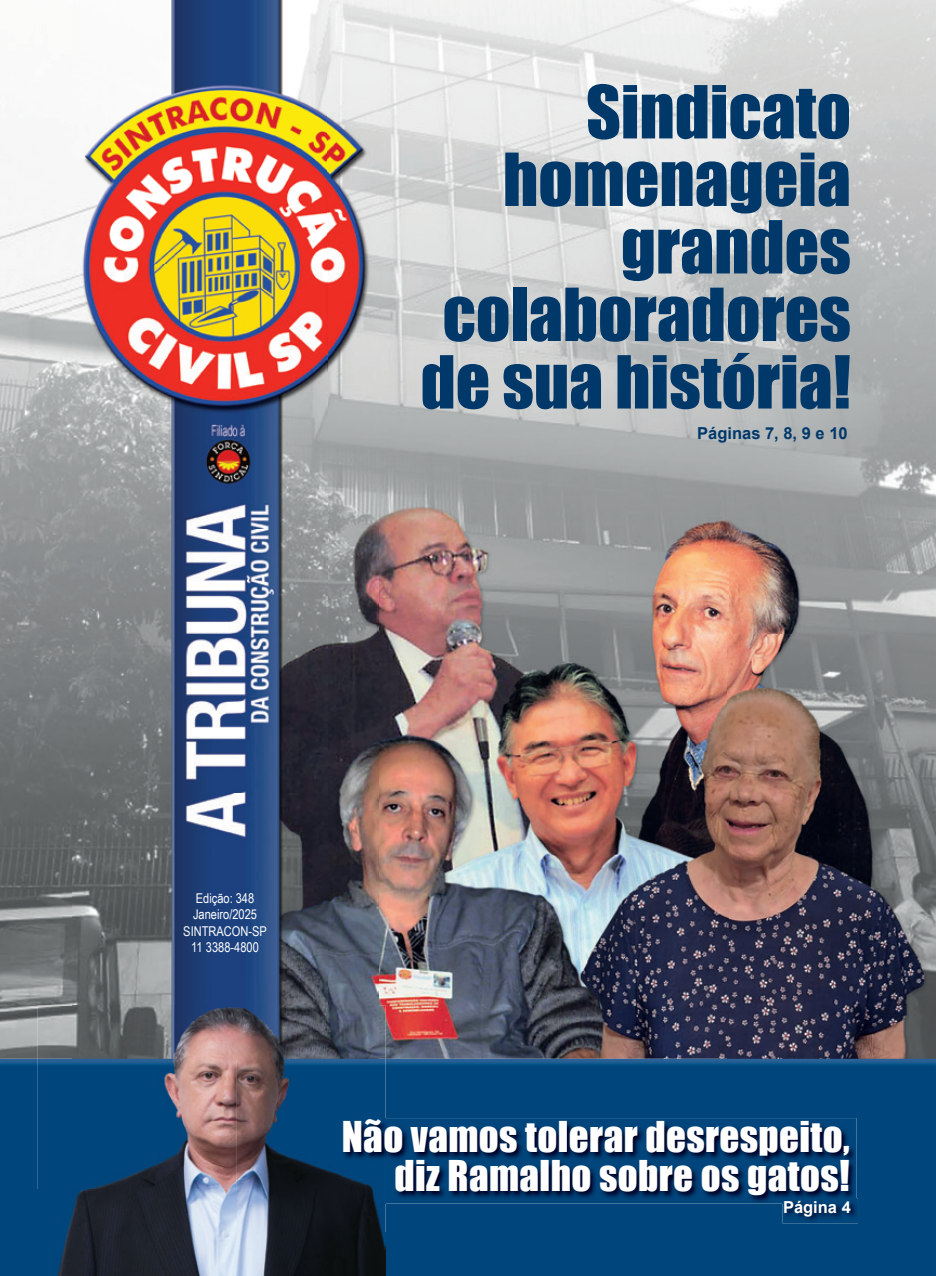
<style>
.page{position:relative;width:936px;height:1276px;background:#fff}
.page>*{position:absolute;margin:0;border:0;box-sizing:border-box;transform-origin:0 0}
.t1{font:67.5px/67.5px "Impact";color:#00386a;text-align:right}
.t2{font:39px/39px "Impact";letter-spacing:.01em;color:#fff;text-align:right}
.t3{font:700 16.5px "Arial";color:#00386a}
.t4{font:700 16.5px "Arial";color:#fff}
.t5{font:13.5px/16.2px "Arial Narrow";color:#fff;text-align:center}
</style>
<div class="page">
<img style="left:0;top:0;width:378px;height:1005px">
<img style="left:378px;top:0;width:557px;height:1058px">
<img style="left:0;top:1005px;width:38px;height:53px">
<div style="left:0;top:1058px;width:935px;height:218px;background:#00457b"></div>
<img style="left:38px;top:1005px;width:347px;height:271px">
<img style="left:73px;top:1005px;width:305px;height:53px">
<img style="left:341px;top:1118px;width:515px;height:85px">
<img style="left:782px;top:1198px;width:76px;height:25px">
<img style="left:782px;top:1198px;width:74px;height:5px">
<p class="t1" style="left:420px;top:76px;width:432px">Sindicato homenageia grandes colaboradores de sua história!</p>
<p class="t3" style="left:697px;top:422px;width:152px">Páginas 7, 8, 9 e 10</p>
<p class="t5" style="left:183px;top:889px;width:85px">Edição: 348<br>Janeiro/2025<br>SINTRACON-SP<br>11 3388-4800</p>
<p class="t2" style="left:342px;top:1116px;width:509px">Não vamos tolerar desrespeito, diz Ramalho sobre os gatos!</p>
<p class="t4" style="left:783px;top:1195px;width:69px">Página 4</p>
</div>
